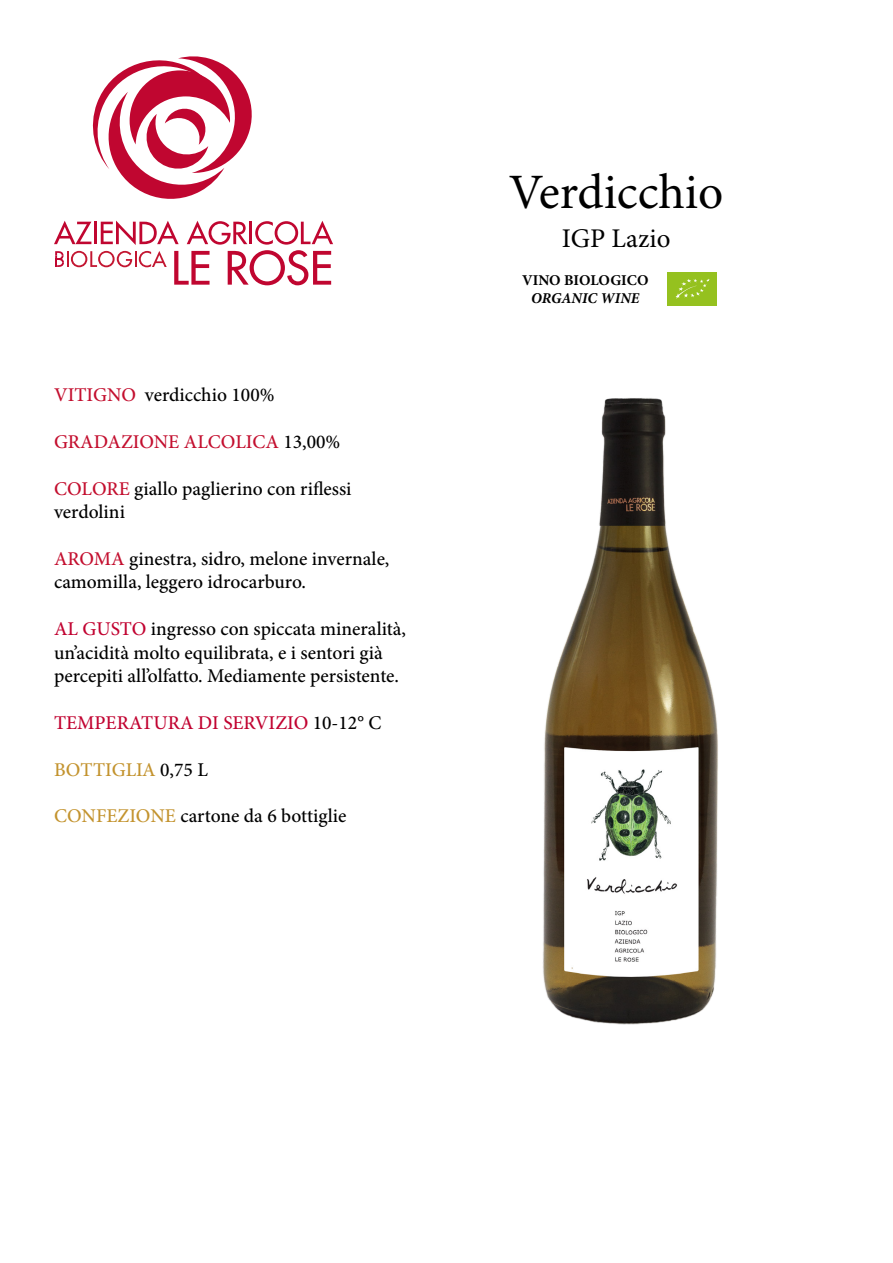
<style>
.page{position:relative;width:893px;height:1263px;background:#fff}
.page>*{position:absolute;margin:0;border:0;box-sizing:border-box;transform-origin:0 0}
.t1{font:49.5px "Minion Pro";color:#000}
.t2{font:27px "Minion Pro";color:#000}
.t3{font:500 19.5px/23.4px "Minion Pro";color:#000}
.t4{font:500 19.5px "Minion Pro";color:#c10230}
.t5{font:500 19.5px "Minion Pro";color:#c30e2e}
.t6{font:500 19.5px "Minion Pro";color:#c3932e}
.t7{font:700 15px "Minion Pro";color:#000}
.t8{font:italic 700 15px "Minion Pro";color:#000}
.s1{color:#c30e2e}
.s2{color:#000}
.s3{color:#c10230}
.s4{color:#c3932e}
</style>
<div class="page">
<svg style="left:92px;top:56px;width:160px;height:143px"></svg>
<svg style="left:54px;top:221px;width:279px;height:64px"></svg>
<img style="left:543px;top:398px;width:175px;height:626px">
<div style="left:667px;top:272px;width:50px;height:33px;background:#95c11f"></div>
<svg style="left:676px;top:279px;width:34px;height:20px"></svg>
<p class="t3" style="left:54px;top:383px;width:222px"><span class="s1">VITIGNO</span> verdicchio 100%</p>
<p class="t5" style="left:54px;top:429px;width:288px">GRADAZIONE ALCOLICA <span class="s2">13,00%</span></p>
<p class="t3" style="left:54px;top:477px;width:299px"><span class="s1">COLORE</span> giallo paglierino con riflessi verdolini</p>
<p class="t3" style="left:54px;top:547px;width:337px"><span class="s1">AROMA</span> ginestra, sidro, melone invernale, camomilla, leggero idrocarburo.</p>
<p class="t3" style="left:54px;top:617px;width:354px"><span class="s3">AL GUSTO</span> ingresso con spiccata mineralità, un’acidità molto equilibrata, e i sentori già percepiti all’olfatto. Mediamente persistente.</p>
<p class="t4" style="left:54px;top:709px;width:329px">TEMPERATURA DI SERVIZIO <span class="s2">10-12° C</span></p>
<p class="t6" style="left:54px;top:756px;width:155px">BOTTIGLIA <span class="s2">0,75 L</span></p>
<p class="t3" style="left:54px;top:804px;width:294px"><span class="s4">CONFEZIONE</span> cartone da 6 bottiglie</p>
<p class="t1" style="left:509px;top:163px;width:216px">Verdicchio</p>
<p class="t2" style="left:562px;top:222px;width:110px">IGP Lazio</p>
<p class="t7" style="left:522px;top:270px;width:128px">VINO BIOLOGICO</p>
<p class="t8" style="left:531px;top:288px;width:110px">ORGANIC WINE</p>
</div>
